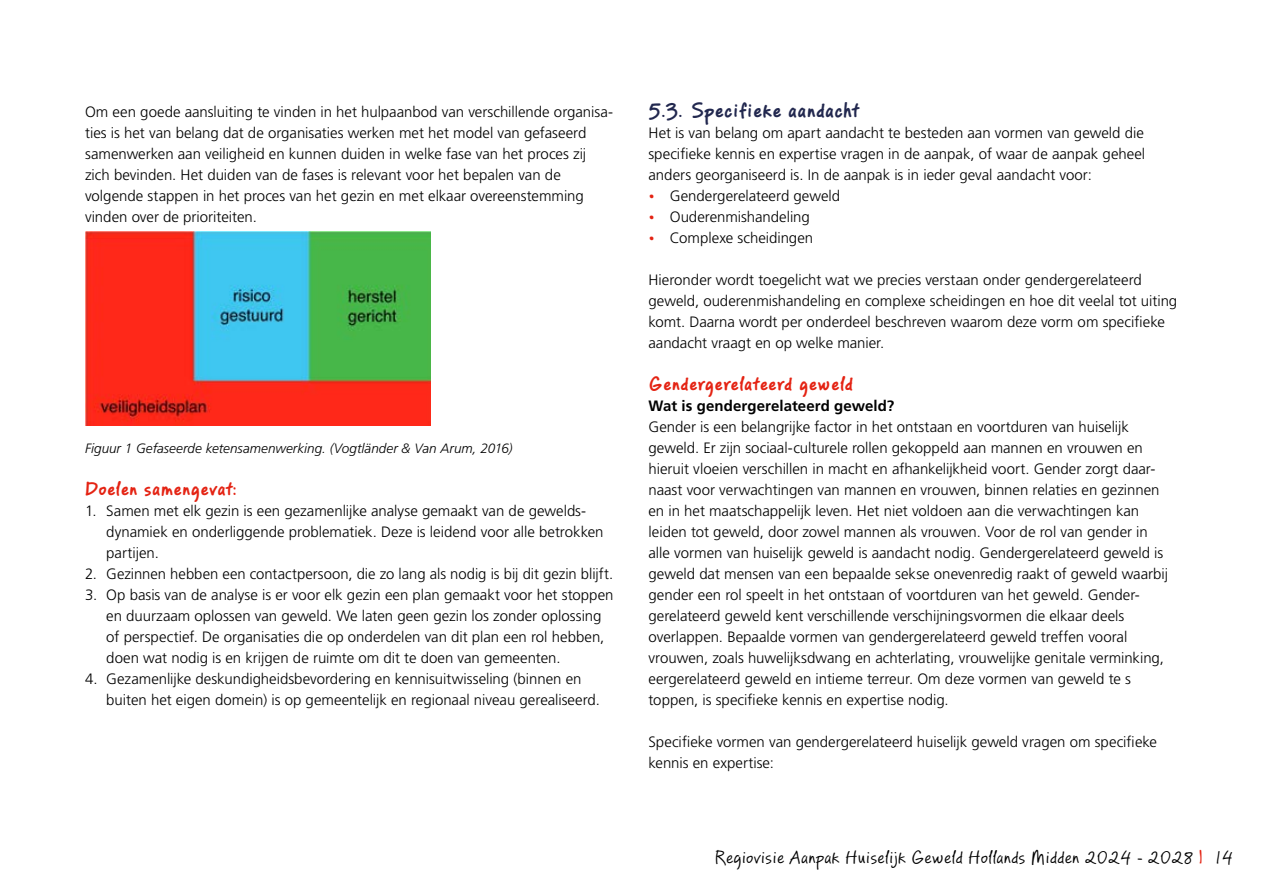
<style>
.page{position:relative;width:1263px;height:893px;background:#fff}
.page>*{position:absolute;margin:0;border:0;box-sizing:border-box;transform-origin:0 0}
.Tussenkop_-_niveau_2{font:700 21px "PF Reminder";letter-spacing:.02em;color:#22284f}
.Subkop{font:700 19.5px "PF Reminder";letter-spacing:.02em;color:#e42313}
.t1{font:18px "PF Reminder";letter-spacing:.02em;color:#000}
.Platte_tekst{font:300 15px/21px "Frutiger LT Std";color:#000}
.Sub_subkop{font:700 15px "Frutiger LT Std";letter-spacing:.005em;color:#000}
.t2{font:italic 300 13.5px "Frutiger LT Std";color:#000}
.s1{font-family:"PF Reminder";font-weight:400;font-size:30px;color:#e42313}
.s2{color:#e42313}
</style>
<div class="page">
<img style="left:85px;top:232px;width:345px;height:193px">
<p class="Platte_tekst" style="left:85px;top:102px;width:530px">Om een goede aansluiting te vinden in het hulpaanbod van verschillende organisa&shy;ties is het van belang dat de organisaties werken met het model van gefaseerd samenwerken aan veiligheid en kunnen duiden in welke fase van het proces zij zich bevinden. Het duiden van de fases is relevant voor het bepalen van de volgende stappen in het proces van het gezin en met elkaar overeenstemming vinden over de prioriteiten.</p>
<p class="t2" style="left:85px;top:441px;width:429px">Figuur 1 Gefaseerde ketensamenwerking. (Vogtländer &amp; Van Arum, 2016)</p>
<h3 class="Subkop" style="left:85px;top:477px;width:153px">Doelen samengevat:</h3>
<p class="Platte_tekst" style="left:106px;top:501px;width:499px;text-indent:-21px">1. Samen met elk gezin is een gezamenlijke analyse gemaakt van de gewelds&shy;dynamiek en onderliggende problematiek. Deze is leidend voor alle betrokken partijen.</p>
<p class="Platte_tekst" style="left:85px;top:564px;width:530px">2. Gezinnen hebben een contactpersoon, die zo lang als nodig is bij dit gezin blijft.</p>
<p class="Platte_tekst" style="left:106px;top:585px;width:509px;text-indent:-21px">3. Op basis van de analyse is er voor elk gezin een plan gemaakt voor het stoppen en duurzaam oplossen van geweld. We laten geen gezin los zonder oplossing of perspectief. De organisaties die op onderdelen van dit plan een rol hebben, doen wat nodig is en krijgen de ruimte om dit te doen van gemeenten.</p>
<p class="Platte_tekst" style="left:106px;top:669px;width:495px;text-indent:-21px">4. Gezamenlijke deskundigheidsbevordering en kennisuitwisseling (binnen en buiten het eigen domein) is op gemeentelijk en regionaal niveau gerealiseerd.</p>
<h2 class="Tussenkop_-_niveau_2" style="left:648px;top:97px;width:212px">5.3. Specifieke aandacht</h2>
<p class="Platte_tekst" style="left:648px;top:123px;width:498px;text-align:justify">Het is van belang om apart aandacht te besteden aan vormen van geweld die specifieke kennis en expertise vragen in de aanpak, of waar de aanpak geheel anders georganiseerd is. In de aanpak is in ieder geval aandacht voor:</p>
<p class="Platte_tekst" style="left:648px;top:186px;width:193px"><span class="s1">•</span> Gendergerelateerd geweld</p>
<p class="Platte_tekst" style="left:648px;top:207px;width:163px"><span class="s1">•</span> Ouderenmishandeling</p>
<p class="Platte_tekst" style="left:648px;top:228px;width:166px"><span class="s1">•</span> Complexe scheidingen</p>
<p class="Platte_tekst" style="left:648px;top:270px;width:530px">Hieronder wordt toegelicht wat we precies verstaan onder gendergerelateerd geweld, ouderenmishandeling en complexe scheidingen en hoe dit veelal tot uiting komt. Daarna wordt per onderdeel beschreven waarom deze vorm om specifieke aandacht vraagt en op welke manier.</p>
<h3 class="Subkop" style="left:648px;top:372px;width:206px">Gendergerelateerd geweld</h3>
<h4 class="Sub_subkop" style="left:648px;top:397px;width:247px">Wat is gendergerelateerd geweld?</h4>
<p class="Platte_tekst" style="left:648px;top:417px;width:521px">Gender is een belangrijke factor in het ontstaan en voortduren van huiselijk geweld. Er zijn sociaal-culturele rollen gekoppeld aan mannen en vrouwen en hieruit vloeien verschillen in macht en afhankelijkheid voort. Gender zorgt daar&shy;naast voor verwachtingen van mannen en vrouwen, binnen relaties en gezinnen en in het maatschappelijk leven. Het niet voldoen aan die verwachtingen kan leiden tot geweld, door zowel mannen als vrouwen. Voor de rol van gender in alle vormen van huiselijk geweld is aandacht nodig. Gendergerelateerd geweld is geweld dat mensen van een bepaalde sekse onevenredig raakt of geweld waarbij gender een rol speelt in het ontstaan of voortduren van het geweld. Gender&shy;gerelateerd geweld kent verschillende verschijningsvormen die elkaar deels overlappen. Bepaalde vormen van gendergerelateerd geweld treffen vooral vrouwen, zoals huwelijksdwang en achterlating, vrouwelijke genitale verminking, eergerelateerd geweld en intieme terreur. Om deze vormen van geweld te s toppen, is specifieke kennis en expertise nodig.</p>
<p class="Platte_tekst" style="left:648px;top:732px;width:510px">Specifieke vormen van gendergerelateerd huiselijk geweld vragen om specifieke kennis en expertise:</p>
<p class="t1" style="left:714px;top:847px;width:520px">Regiovisie Aanpak Huiselijk Geweld Hollands Midden 2024 - 2028 <span class="s2">|</span> 14</p>
</div>
